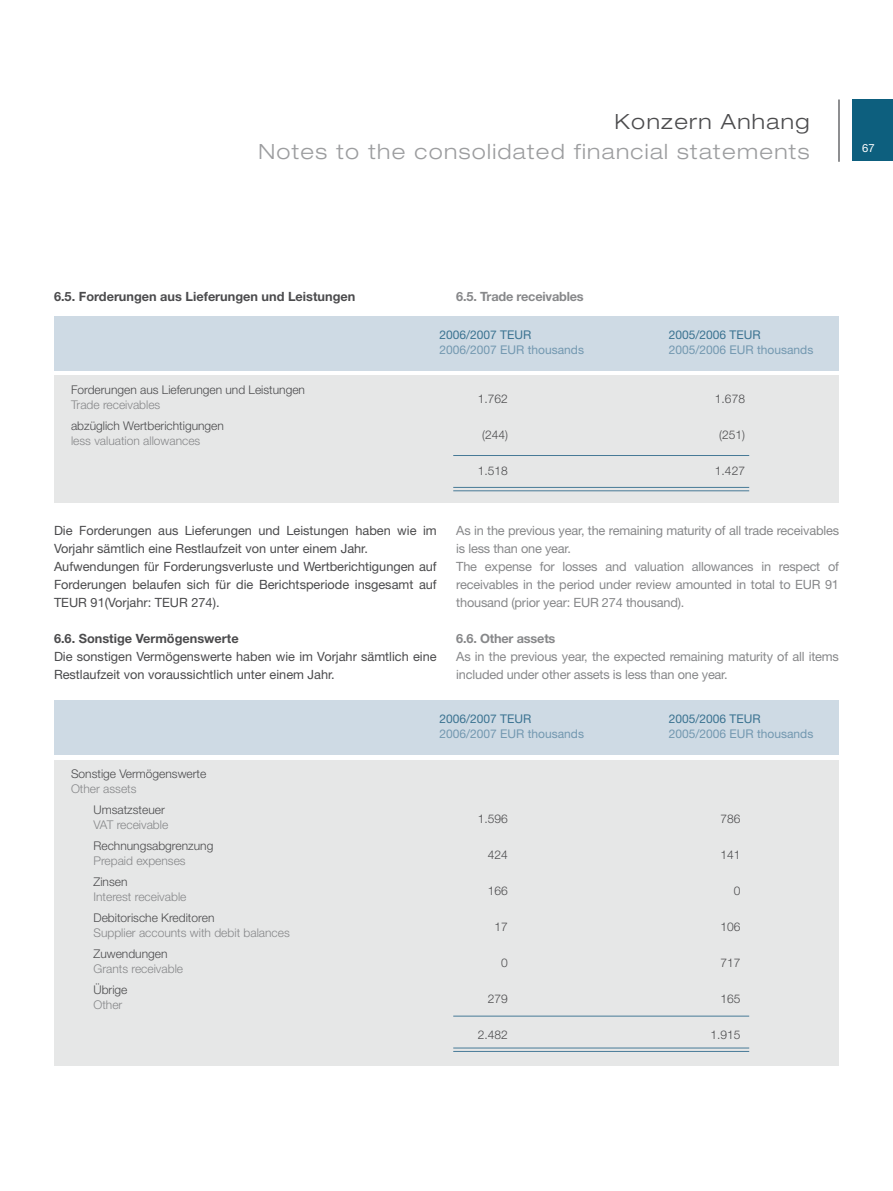
<style>
.page{position:relative;width:893px;height:1191px;background:#fff}
.page>*{position:absolute;margin:0;border:0;box-sizing:border-box;transform-origin:0 0}
.t1{font:300 expanded 21px "Helvetica Neue";letter-spacing:.065em;color:#9c9d9f}
.t2{font:300 expanded 21px "Helvetica Neue";letter-spacing:.065em;color:#4b4b4d}
.t3{font:12.75px/18px "Helvetica Neue";color:#4b4b4d}
.t4{font:12.75px/18px "Helvetica Neue";letter-spacing:-.015em;color:#87888a}
.t5{font:700 12.75px "Helvetica Neue";color:#4b4b4d}
.t6{font:700 12.75px "Helvetica Neue";letter-spacing:-.015em;color:#87888a}
.t7{font:300 12px "Helvetica Neue";color:#4b4b4d}
.t8{font:300 12px "Helvetica Neue";color:#87888a}
.t9{font:12px "Helvetica Neue";color:#7398b0}
.t10{font:12px "Helvetica Neue";color:#3b7391}
.t11{font:11.25px "Helvetica Neue";color:#fff}
</style>
<div class="page">
<div style="left:852px;top:99px;width:41px;height:61px;background:#0d5f7e"></div>
<div style="left:54px;top:316px;width:785px;height:55px;background:#cedae4"></div>
<div style="left:54px;top:376px;width:785px;height:127px;background:#e6e7e7"></div>
<hr style="left:453px;top:455px;width:296px;height:1px;background:#477a97">
<hr style="left:453px;top:487px;width:296px;height:1px;background:#477a97">
<hr style="left:453px;top:490px;width:296px;height:1px;background:#477a97">
<div style="left:54px;top:700px;width:785px;height:55px;background:#cedae4"></div>
<div style="left:54px;top:760px;width:785px;height:305px;background:#e6e7e7"></div>
<hr style="left:453px;top:1015px;width:296px;height:1px;background:#477a97">
<hr style="left:453px;top:1047px;width:296px;height:1px;background:#477a97">
<hr style="left:453px;top:1051px;width:296px;height:1px;background:#477a97">
<hr style="left:838px;top:100px;width:2px;height:62px;background:#87888a">
<h1 class="t2" style="left:614px;top:109px;width:196px">Konzern Anhang</h1>
<h1 class="t1" style="left:258px;top:139px;width:552px">Notes to the consolidated financial statements</h1>
<p class="t11" style="left:862px;top:141px;width:14px">67</p>
<p class="t5" style="left:54px;top:288px;width:303px">6.5. Forderungen aus Lieferungen und Leistungen</p>
<p class="t7" style="left:71px;top:382px;width:236px">Forderungen aus Lieferungen und Leistungen</p>
<p class="t8" style="left:71px;top:397px;width:91px">Trade receivables</p>
<p class="t7" style="left:71px;top:418px;width:154px">abzüglich Wertberichtigungen</p>
<p class="t8" style="left:71px;top:433px;width:131px">less valuation allowances</p>
<p class="t6" style="left:456px;top:288px;width:129px">6.5. Trade receivables</p>
<p class="t10" style="left:439px;top:327px;width:93px">2006/2007 TEUR</p>
<p class="t10" style="left:669px;top:327px;width:93px">2005/2006 TEUR</p>
<p class="t9" style="left:439px;top:342px;width:146px">2006/2007 EUR thousands</p>
<p class="t9" style="left:669px;top:342px;width:146px">2005/2006 EUR thousands</p>
<p class="t7" style="left:478px;top:391px;width:32px">1.762</p>
<p class="t7" style="left:482px;top:427px;width:27px">(244)</p>
<p class="t7" style="left:478px;top:463px;width:32px">1.518</p>
<p class="t7" style="left:715px;top:391px;width:32px">1.678</p>
<p class="t7" style="left:719px;top:427px;width:27px">(251)</p>
<p class="t7" style="left:715px;top:463px;width:32px">1.427</p>
<p class="t3" style="left:54px;top:521px;width:384px">Die Forderungen aus Lieferungen und Leistungen haben wie im Vorjahr sämtlich eine Restlaufzeit von unter einem Jahr.<br>Aufwendungen für Forderungsverluste und Wertberichtigungen auf Forderungen belaufen sich für die Berichtsperiode insgesamt auf TEUR 91(Vorjahr: TEUR 274).</p>
<p class="t5" style="left:54px;top:630px;width:186px">6.6. Sonstige Vermögenswerte</p>
<p class="t3" style="left:54px;top:647px;width:384px">Die sonstigen Vermögenswerte haben wie im Vorjahr sämtlich eine<br>Restlaufzeit von voraussichtlich unter einem Jahr.</p>
<p class="t4" style="left:456px;top:521px;width:384px">As in the previous year, the remaining maturity of all trade receivables is less than one year.<br>The expense for losses and valuation allowances in respect of receivables in the period under review amounted in total to EUR 91 thousand (prior year: EUR 274 thousand).</p>
<p class="t6" style="left:456px;top:630px;width:101px">6.6. Other assets</p>
<p class="t4" style="left:456px;top:647px;width:384px">As in the previous year, the expected remaining maturity of all items included under other assets is less than one year.</p>
<p class="t7" style="left:71px;top:766px;width:137px">Sonstige Vermögenswerte</p>
<p class="t8" style="left:71px;top:781px;width:67px">Other assets</p>
<p class="t7" style="left:94px;top:802px;width:73px">Umsatzsteuer</p>
<p class="t8" style="left:94px;top:817px;width:76px">VAT receivable</p>
<p class="t7" style="left:94px;top:838px;width:121px">Rechnungsabgrenzung</p>
<p class="t8" style="left:94px;top:853px;width:94px">Prepaid expenses</p>
<p class="t7" style="left:94px;top:874px;width:35px">Zinsen</p>
<p class="t8" style="left:94px;top:889px;width:94px">Interest receivable</p>
<p class="t7" style="left:94px;top:910px;width:122px">Debitorische Kreditoren</p>
<p class="t8" style="left:94px;top:925px;width:198px">Supplier accounts with debit balances</p>
<p class="t7" style="left:94px;top:946px;width:76px">Zuwendungen</p>
<p class="t8" style="left:94px;top:961px;width:91px">Grants receivable</p>
<p class="t7" style="left:94px;top:982px;width:36px">Übrige</p>
<p class="t8" style="left:94px;top:997px;width:30px">Other</p>
<p class="t10" style="left:439px;top:711px;width:93px">2006/2007 TEUR</p>
<p class="t10" style="left:669px;top:711px;width:93px">2005/2006 TEUR</p>
<p class="t9" style="left:439px;top:726px;width:146px">2006/2007 EUR thousands</p>
<p class="t9" style="left:669px;top:726px;width:146px">2005/2006 EUR thousands</p>
<p class="t7" style="left:478px;top:811px;width:32px">1.596</p>
<p class="t7" style="left:488px;top:847px;width:22px">424</p>
<p class="t7" style="left:488px;top:883px;width:22px">166</p>
<p class="t7" style="left:495px;top:919px;width:15px">17</p>
<p class="t7" style="left:501px;top:955px;width:8px">0</p>
<p class="t7" style="left:488px;top:991px;width:22px">279</p>
<p class="t7" style="left:478px;top:1027px;width:32px">2.482</p>
<p class="t7" style="left:720px;top:811px;width:22px">786</p>
<p class="t7" style="left:720px;top:847px;width:22px">141</p>
<p class="t7" style="left:734px;top:883px;width:8px">0</p>
<p class="t7" style="left:720px;top:919px;width:22px">106</p>
<p class="t7" style="left:720px;top:955px;width:22px">717</p>
<p class="t7" style="left:720px;top:991px;width:22px">165</p>
<p class="t7" style="left:710px;top:1027px;width:32px">1.915</p>
</div>
